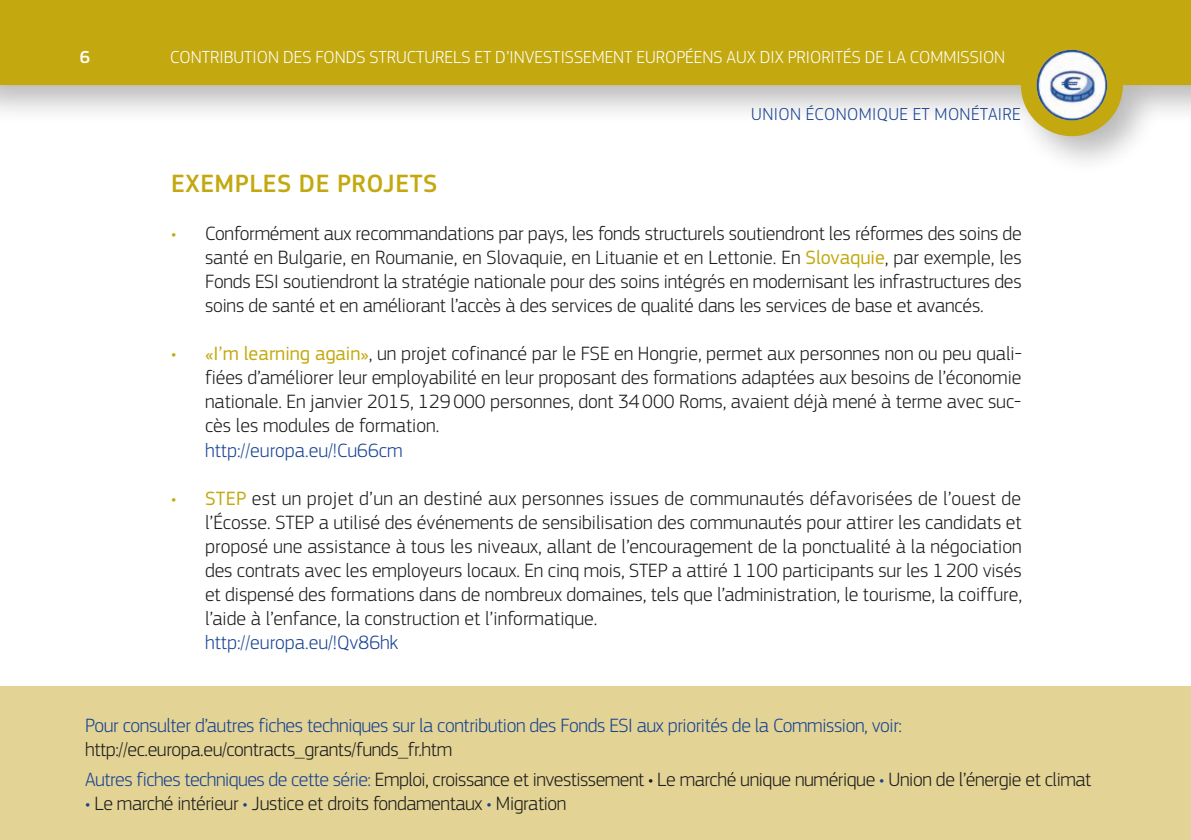
<style>
.page{position:relative;width:1191px;height:840px;background:#fff}
.page>*{position:absolute;margin:0;border:0;box-sizing:border-box;transform-origin:0 0}
.t1{font:500 26px "EC Square Sans Pro";letter-spacing:.02em;color:#c3a90f}
.t2{font:300 20px/24px "EC Square Sans Pro";letter-spacing:-.02em;color:#1c1c1b;text-align:justify}
.t3{font:300 20px "EC Square Sans Pro";letter-spacing:-.02em;color:#184393}
.t4{font:300 20px "EC Square Sans Pro";color:#184393}
.t5{font:300 18px "EC Square Sans Pro";color:#fff}
.t6{font:300 18px "EC Square Sans Pro";letter-spacing:.02em;color:#184393}
.t7{font:500 18px "EC Square Sans Pro";color:#fff}
.s1{color:#c3a90f}
.s2{font-weight:400;color:#c3a90f}
.s3{color:#184393}
</style>
<div class="page">
<div style="left:0;top:686px;width:1191px;height:153px;background:#e3d395"></div>
<div style="left:0;top:0;width:1191px;height:175px;background:#1c1c1b;opacity:.3"></div>
<div style="left:0;top:0;width:1191px;height:85px;background:#c3a90f"></div>
<div style="left:1020px;top:34px;width:103px;height:102px;background:#c3a90f;border-radius:50%"></div>
<img style="left:1036px;top:50px;width:71px;height:70px">
<p class="t7" style="left:80px;top:47px;width:12px">6</p>
<p class="t5" style="left:170px;top:47px;width:836px">CONTRIBUTION DES FONDS STRUCTURELS ET D’INVESTISSEMENT EUROPÉENS AUX DIX PRIORITÉS DE LA COMMISSION</p>
<p class="t6" style="left:751px;top:104px;width:271px">UNION ÉCONOMIQUE ET MONÉTAIRE</p>
<h1 class="t1" style="left:171px;top:168px;width:268px">EXEMPLES DE PROJETS</h1>
<p class="t2" style="left:205px;top:221px;width:818px;text-indent:-34px"><span class="s1">•</span> Conformément aux recommandations par pays, les fonds structurels soutiendront les réformes des soins de santé en Bulgarie, en Roumanie, en Slovaquie, en Lituanie et en Lettonie. En <span class="s2">Slovaquie</span>, par exemple, les Fonds ESI soutiendront la stratégie nationale pour des soins intégrés en modernisant les infrastructures des soins de santé et en améliorant l’accès à des services de qualité dans les services de base et avancés.</p>
<p class="t2" style="left:205px;top:341px;width:818px;text-indent:-34px"><span class="s1">•</span> <span class="s2">«I’m learning again»</span>, un projet cofinancé par le FSE en Hongrie, permet aux personnes non ou peu quali&shy;fiées d’améliorer leur employabilité en leur proposant des formations adaptées aux besoins de l’économie nationale. En janvier 2015, 129 000 personnes, dont 34000 Roms, avaient déjà mené à terme avec suc&shy;cès les modules de formation.</p>
<p class="t4" style="left:205px;top:438px;width:199px">http://europa.eu/!Cu66cm</p>
<p class="t2" style="left:205px;top:485px;width:818px;text-indent:-34px"><span class="s1">•</span> <span class="s2">STEP</span> est un projet d’un an destiné aux personnes issues de communautés défavorisées de l’ouest de l’Écosse. STEP a utilisé des événements de sensibilisation des communautés pour attirer les candidats et proposé une assistance à tous les niveaux, allant de l’encouragement de la ponctualité à la négociation des contrats avec les employeurs locaux. En cinq mois, STEP a attiré 1 100 participants sur les 1200 visés et dispensé des formations dans de nombreux domaines, tels que l’administration, le tourisme, la coiffure, l’aide à l’enfance, la construction et l’informatique.</p>
<p class="t4" style="left:205px;top:630px;width:195px">http://europa.eu/!Qv86hk</p>
<p class="t3" style="left:85px;top:713px;width:818px">Pour consulter d’autres fiches techniques sur la contribution des Fonds ESI aux priorités de la Commission, voir:</p>
<p class="t2" style="left:85px;top:734px;width:1007px;line-height:29.6px">http://ec.europa.eu/contracts_grants/funds_fr.htm<br><span class="s3">Autres fiches techniques de cette série:</span> Emploi, croissance et investissement • Le marché unique numérique <span class="s3">•</span> Union de l’énergie et climat</p>
<p class="t2" style="left:85px;top:790px;width:483px"><span class="s3">•</span> Le marché intérieur <span class="s3">•</span> Justice et droits fondamentaux <span class="s3">•</span> Migration</p>
</div>
